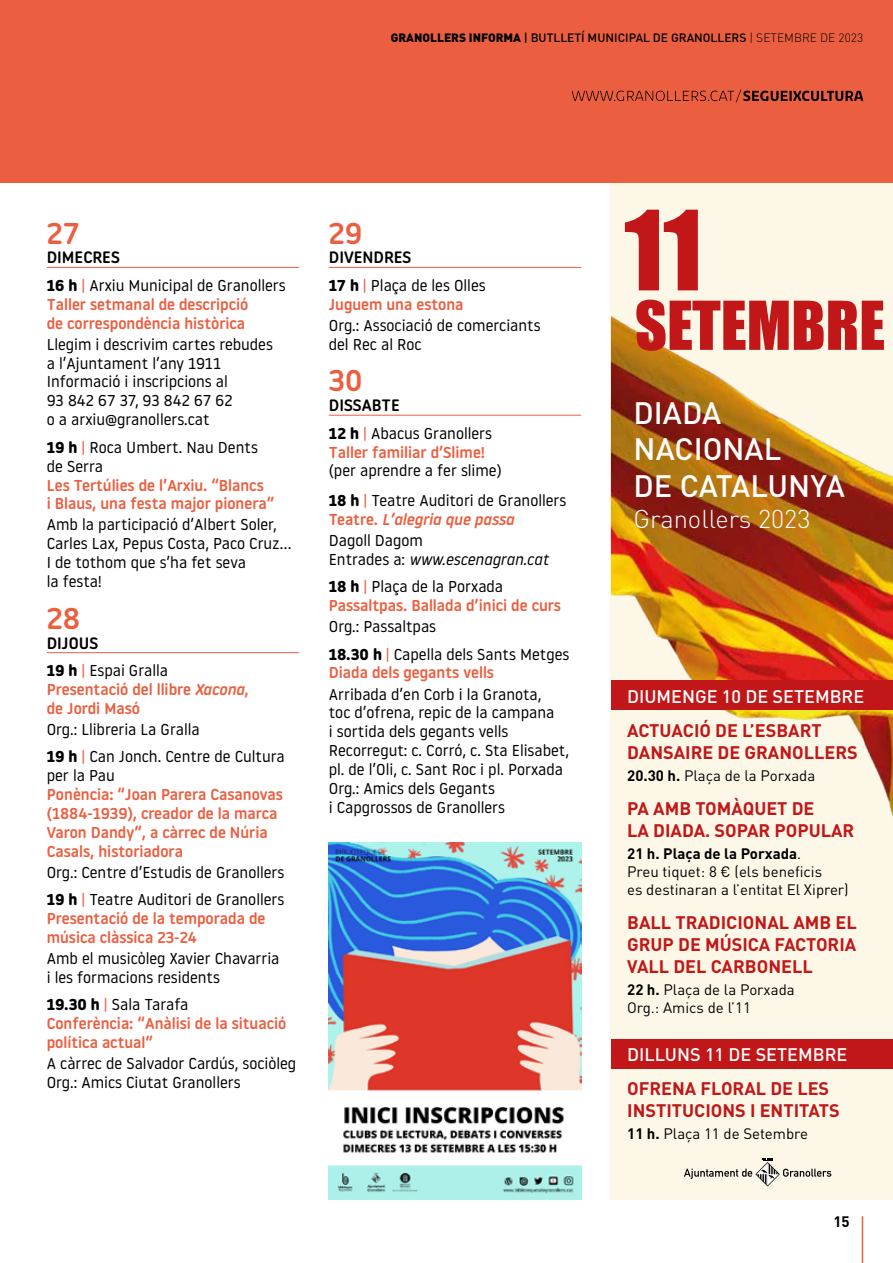
<style>
.page{position:relative;width:893px;height:1263px;background:#fff}
.page>*{position:absolute;margin:0;border:0;box-sizing:border-box;transform-origin:0 0}
.t1{font:500 30.6px/36.8px "DIN";color:#fff}
.t2{font:500 30px "Noway Round";color:#eb5f40}
.t3{font:300 25.5px "DIN";color:#fff}
.t4{font:700 18px/21.6px "DIN";color:#c11718}
.t5{font:500 18px "DIN";color:#fff}
.t6{font:500 16.5px "Noway Round";color:#000}
.t7{font:15.75px/18.9px "Noway Round";color:#000}
.t8{font:500 15.75px/18.9px "Noway Round";color:#eb5f40}
.t9{font:italic 500 15.75px/21px "Noway Round";color:#eb5f40}
.t10{font:15px/18px "DIN";color:#000}
.t11{font:700 15px "DIN";color:#000}
.t12{font:500 12px "DIN";color:#000}
.s1{font-weight:900}
.s2{font-weight:300}
.s3{font-weight:700;color:#000}
.s4{font-weight:400}
.s5{font-weight:400;color:#000}
.s6{font-weight:700}
.s7{color:#eb5f40}
.s8{font-style:italic}
.s9{font-weight:500;color:#eb5f40}
.s10{font-style:normal}
.s11{font-weight:400;font-style:normal;color:#000}
</style>
<div class="page">
<hr style="left:862px;top:1216px;width:1px;height:47px;background:#eb5f40">
<div style="left:0;top:0;width:893px;height:183px;background:#eb5f40"></div>
<svg style="left:572px;top:89px;width:291px;height:13px"></svg>
<hr style="left:47px;top:267px;width:252px;height:1px;background:#eb5f40">
<hr style="left:47px;top:652px;width:252px;height:1px;background:#eb5f40">
<hr style="left:329px;top:267px;width:252px;height:1px;background:#eb5f40">
<hr style="left:329px;top:415px;width:252px;height:1px;background:#eb5f40">
<img style="left:329px;top:842px;width:252px;height:357px">
<div style="left:611px;top:183px;width:282px;height:1016px;background:#fcf7e7"></div>
<img style="left:611px;top:222px;width:282px;height:595px">
<div style="left:612px;top:680px;width:281px;height:30px;background:#c11718"></div>
<svg style="left:625px;top:210px;width:73px;height:80px"></svg>
<svg style="left:636px;top:300px;width:248px;height:51px"></svg>
<div style="left:612px;top:1039px;width:281px;height:29px;background:#c11718"></div>
<svg style="left:684px;top:1159px;width:147px;height:27px"></svg>
<p class="t12" style="left:391px;top:30px;width:474px"><span class="s1">GRANOLLERS INFORMA</span> | BUTLLETÍ MUNICIPAL DE GRANOLLERS <span class="s2">| SETEMBRE DE 2023</span></p>
<h2 class="t2" style="left:47px;top:212px;width:35px">27</h2>
<p class="t6" style="left:47px;top:246px;width:75px">DIMECRES</p>
<p class="t8" style="left:47px;top:275px;width:240px"><span class="s3">16 h</span> <span class="s4">|</span> <span class="s5">Arxiu Municipal de Granollers<br></span>Taller setmanal de descripció<br>de correspondència històrica</p>
<p class="t7" style="left:47px;top:334px;width:228px">Llegim i descrivim cartes rebudes a l’Ajuntament l’any 1911<br>Informació i inscripcions al<br>93 842 67 37, 93 842 67 62<br>o a arxiu@granollers.cat</p>
<p class="t7" style="left:47px;top:437px;width:213px"><span class="s6">19 h</span> <span class="s7">|</span> Roca Umbert. Nau Dents de Serra</p>
<p class="t8" style="left:47px;top:475px;width:229px">Les Tertúlies de l’Arxiu. “Blancs<br>i Blaus, una festa major pionera”</p>
<p class="t7" style="left:47px;top:515px;width:246px">Amb la participació d’Albert Soler,<br>Carles Lax, Pepus Costa, Paco Cruz...<br>I de tothom que s’ha fet seva<br>la festa!</p>
<h2 class="t2" style="left:47px;top:597px;width:35px">28</h2>
<p class="t6" style="left:47px;top:631px;width:53px">DIJOUS</p>
<p class="t8" style="left:47px;top:661px;width:203px"><span class="s3">19 h</span> <span class="s4">|</span> <span class="s5">Espai Gralla<br></span>Presentació del llibre <span class="s8">Xacona</span>, de Jordi Masó</p>
<p class="t7" style="left:47px;top:715px;width:239px;line-height:27.5px">Org.: Llibreria La Gralla<br><span class="s6">19 h</span> <span class="s7">|</span> Can Jonch. Centre de Cultura</p>
<p class="t7" style="left:47px;top:765px;width:69px">per la Pau</p>
<p class="t8" style="left:47px;top:785px;width:238px">Ponència: “Joan Parera Casanovas (1884-1939), creador de la marca<br>Varon Dandy”, a càrrec de Núria<br>Casals, historiadora</p>
<p class="t7" style="left:47px;top:858px;width:239px;line-height:27.5px">Org.: Centre d’Estudis de Granollers<br><span class="s6">19 h</span> <span class="s7">|</span> Teatre Auditori de Granollers</p>
<p class="t8" style="left:47px;top:909px;width:220px">Presentació de la temporada de música clàssica 23-24</p>
<p class="t7" style="left:47px;top:948px;width:234px">Amb el musicòleg Xavier Chavarria i les formacions residents</p>
<p class="t8" style="left:47px;top:995px;width:241px"><span class="s3">19.30 h</span> <span class="s4">|</span> <span class="s5">Sala Tarafa<br></span>Conferència: “Anàlisi de la situació política actual”</p>
<p class="t7" style="left:47px;top:1053px;width:251px">A càrrec de Salvador Cardús, sociòleg<br>Org.: Amics Ciutat Granollers</p>
<h2 class="t2" style="left:329px;top:212px;width:35px">29</h2>
<p class="t6" style="left:329px;top:246px;width:84px">DIVENDRES</p>
<p class="t7" style="left:329px;top:275px;width:158px"><span class="s6">17 h</span> <span class="s7">|</span> Plaça de les Olles<br><span class="s9">Juguem una estona</span></p>
<p class="t7" style="left:329px;top:315px;width:213px">Org.: Associació de comerciants del Rec al Roc</p>
<h2 class="t2" style="left:329px;top:360px;width:35px">30</h2>
<p class="t6" style="left:329px;top:394px;width:72px">DISSABTE</p>
<p class="t8" style="left:329px;top:423px;width:165px"><span class="s3">12 h</span> <span class="s4">|</span> <span class="s5">Abacus Granollers<br></span>Taller familiar d’Slime!</p>
<p class="t7" style="left:329px;top:455px;width:239px;line-height:29.5px">(per aprendre a fer slime)<br><span class="s6">18 h</span> <span class="s7">|</span> Teatre Auditori de Granollers</p>
<p class="t9" style="left:329px;top:508px;width:187px"><span class="s10">Teatre.</span> L’alegria que passa<br><span class="s11">Dagoll Dagom</span></p>
<p class="t7" style="left:329px;top:545px;width:221px;line-height:27.5px">Entrades a: <span class="s8">www.escenagran.cat<br></span><span class="s6">18 h</span> <span class="s7">|</span> Plaça de la Porxada</p>
<p class="t8" style="left:329px;top:596px;width:234px">Passaltpas. Ballada d’inici de curs</p>
<p class="t7" style="left:329px;top:612px;width:242px;line-height:27.5px">Org.: Passaltpas<br><span class="s6">18.30 h</span> <span class="s7">|</span> Capella dels Sants Metges</p>
<p class="t8" style="left:329px;top:663px;width:167px">Diada dels gegants vells</p>
<p class="t7" style="left:329px;top:684px;width:242px">Arribada d’en Corb i la Granota,<br>toc d’ofrena, repic de la campana<br>i sortida dels gegants vells<br>Recorregut: c. Corró, c. Sta Elisabet, pl. de l’Oli, c. Sant Roc i pl. Porxada<br>Org.: Amics dels Gegants<br>i Capgrossos de Granollers</p>
<h1 class="t1" style="left:634px;top:393px;width:213px">DIADA<br>NACIONAL<br>DE CATALUNYA</h1>
<h3 class="t3" style="left:634px;top:503px;width:178px">Granollers 2023</h3>
<p class="t5" style="left:627px;top:685px;width:239px">DIUMENGE 10 DE SETEMBRE</p>
<p class="t4" style="left:627px;top:719px;width:232px">ACTUACIÓ DE L’ESBART<br>DANSAIRE DE GRANOLLERS</p>
<p class="t10" style="left:627px;top:766px;width:190px"><span class="s6">20.30 h.</span> Plaça de la Porxada</p>
<p class="t4" style="left:627px;top:797px;width:229px">PA AMB TOMÀQUET DE<br>LA DIADA. SOPAR POPULAR</p>
<p class="t10" style="left:627px;top:844px;width:223px"><span class="s6">21 h. Plaça de la Porxada</span>.<br>Preu tiquet: 8 € (els beneficis<br>es destinaran a l’entitat El Xiprer)</p>
<p class="t4" style="left:627px;top:911px;width:231px;text-align:justify">BALL TRADICIONAL AMB EL GRUP DE MÚSICA FACTORIA VALL DEL CARBONELL</p>
<p class="t10" style="left:627px;top:980px;width:169px"><span class="s6">22 h.</span> Plaça de la Porxada<br>Org.: Amics de l’11</p>
<p class="t5" style="left:627px;top:1043px;width:222px">DILLUNS 11 DE SETEMBRE</p>
<p class="t4" style="left:627px;top:1077px;width:214px">OFRENA FLORAL DE LES<br>INSTITUCIONS I ENTITATS</p>
<p class="t10" style="left:627px;top:1124px;width:182px"><span class="s6">11 h.</span> Plaça 11 de Setembre</p>
<p class="t11" style="left:833px;top:1212px;width:18px">15</p>
</div>
